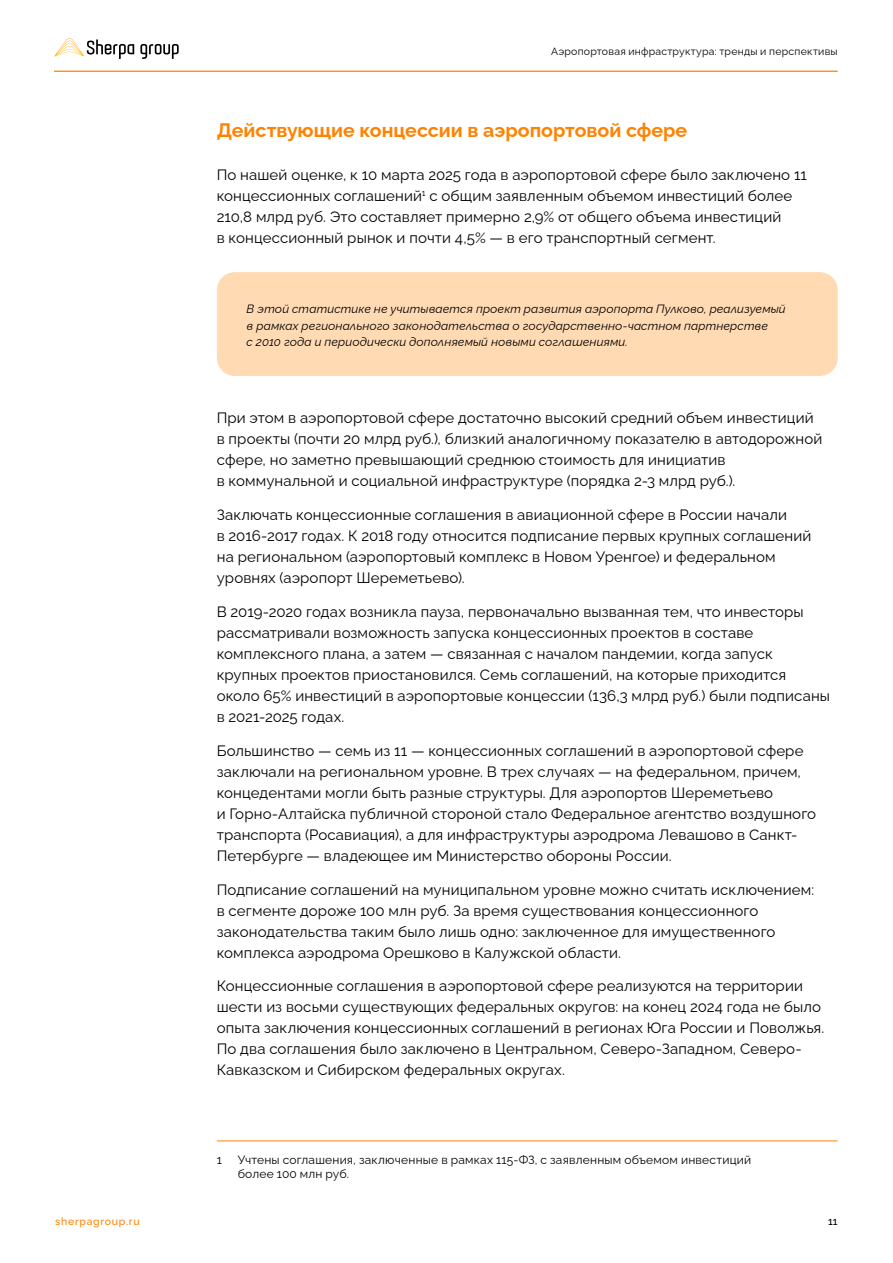
<style>
.page{position:relative;width:893px;height:1263px;background:#fff}
.page>*{position:absolute;margin:0;border:0;box-sizing:border-box;transform-origin:0 0}
.t1{font:700 19.5px "Raleway";color:#ff8200}
.t2{font:15px/21px "Raleway";letter-spacing:.01em;color:#000}
.t3{font:italic 12px/16.5px "Raleway";letter-spacing:.01em;color:#000}
.t4{font:12px/14.2px "Raleway";letter-spacing:.02em;color:#000}
.t5{font:10.5px "Raleway";letter-spacing:.025em;color:#000}
.t6{font:500 10.5px "Raleway";letter-spacing:.07em;color:#ff8200}
.t7{font:500 10.5px "Raleway";color:#000}
</style>
<div class="page">
<hr style="left:54px;top:71px;width:784px;height:1px;background:#ff8200">
<svg style="left:54px;top:38px;width:125px;height:21px"></svg>
<hr style="left:217px;top:1141px;width:621px;height:1px;background:#ff8200">
<div style="left:217px;top:272px;width:621px;height:104px;background:#ffdab3;border-radius:18px"></div>
<p class="t5" style="left:551px;top:43px;width:288px">Аэропортовая инфраструктура: тренды и перспективы</p>
<h1 class="t1" style="left:217px;top:115px;width:472px">Действующие концессии в аэропортовой сфере</h1>
<p class="t2" style="left:217px;top:162px;width:592px">По нашей оценке, к 10 марта 2025 года в аэропортовой сфере было заключено 11 концессионных соглашений<sup>1</sup> с общим заявленным объемом инвестиций более 210,8 млрд руб. Это составляет примерно 2,9% от общего объема инвестиций<br>в концессионный рынок и почти 4,5% — в его транспортный сегмент.</p>
<p class="t3" style="left:247px;top:299px;width:541px">В этой статистике не учитывается проект развития аэропорта Пулково, реализуемый в рамках регионального законодательства о государственно-частном партнерстве<br>с 2010 года и периодически дополняемый новыми соглашениями.</p>
<p class="t2" style="left:217px;top:406px;width:607px">При этом в аэропортовой сфере достаточно высокий средний объем инвестиций в проекты (почти 20 млрд руб.), близкий аналогичному показателю в автодорожной сфере, но заметно превышающий среднюю стоимость для инициатив<br>в коммунальной и социальной инфраструктуре (порядка 2‑3 млрд руб.).</p>
<p class="t2" style="left:217px;top:503px;width:596px">Заключать концессионные соглашения в авиационной сфере в России начали<br>в 2016‑2017 годах. К 2018 году относится подписание первых крупных соглашений на региональном (аэропортовый комплекс в Новом Уренгое) и федеральном уровнях (аэропорт Шереметьево).</p>
<p class="t2" style="left:217px;top:600px;width:615px">В 2019‑2020 годах возникла пауза, первоначально вызванная тем, что инвесторы рассматривали возможность запуска концессионных проектов в составе комплексного плана, а затем — связанная с началом пандемии, когда запуск крупных проектов приостановился. Семь соглашений, на которые приходится около 65% инвестиций в аэропортовые концессии (136,3 млрд руб.) были подписаны в 2021‑2025 годах.</p>
<p class="t2" style="left:217px;top:738px;width:601px">Большинство — семь из 11 — концессионных соглашений в аэропортовой сфере заключали на региональном уровне. В трех случаях — на федеральном, причем, концедентами могли быть разные структуры. Для аэропортов Шереметьево<br>и Горно-Алтайска публичной стороной стало Федеральное агентство воздушного транспорта (Росавиация), а для инфраструктуры аэродрома Левашово в Санкт-Петербурге — владеющее им Министерство обороны России.</p>
<p class="t2" style="left:217px;top:877px;width:599px">Подписание соглашений на муниципальном уровне можно считать исключением: в сегменте дороже 100 млн руб. За время существования концессионного законодательства таким было лишь одно: заключенное для имущественного комплекса аэродрома Орешково в Калужской области.</p>
<p class="t2" style="left:217px;top:974px;width:609px">Концессионные соглашения в аэропортовой сфере реализуются на территории шести из восьми существующих федеральных округов: на конец 2024 года не было опыта заключения концессионных соглашений в регионах Юга России и Поволжья.<br>По два соглашения было заключено в Центральном, Северо-Западном, Северо-Кавказском и Сибирском федеральных округах.</p>
<p class="t4" style="left:217px;top:1151px;width:7px">1</p>
<p class="t4" style="left:238px;top:1151px;width:515px">Учтены соглашения, заключенные в рамках 115‑ФЗ, с заявленным объемом инвестиций более 100 млн руб.</p>
<p class="t6" style="left:55px;top:1213px;width:86px">sherpagroup.ru</p>
<p class="t7" style="left:828px;top:1213px;width:11px">11</p>
</div>
